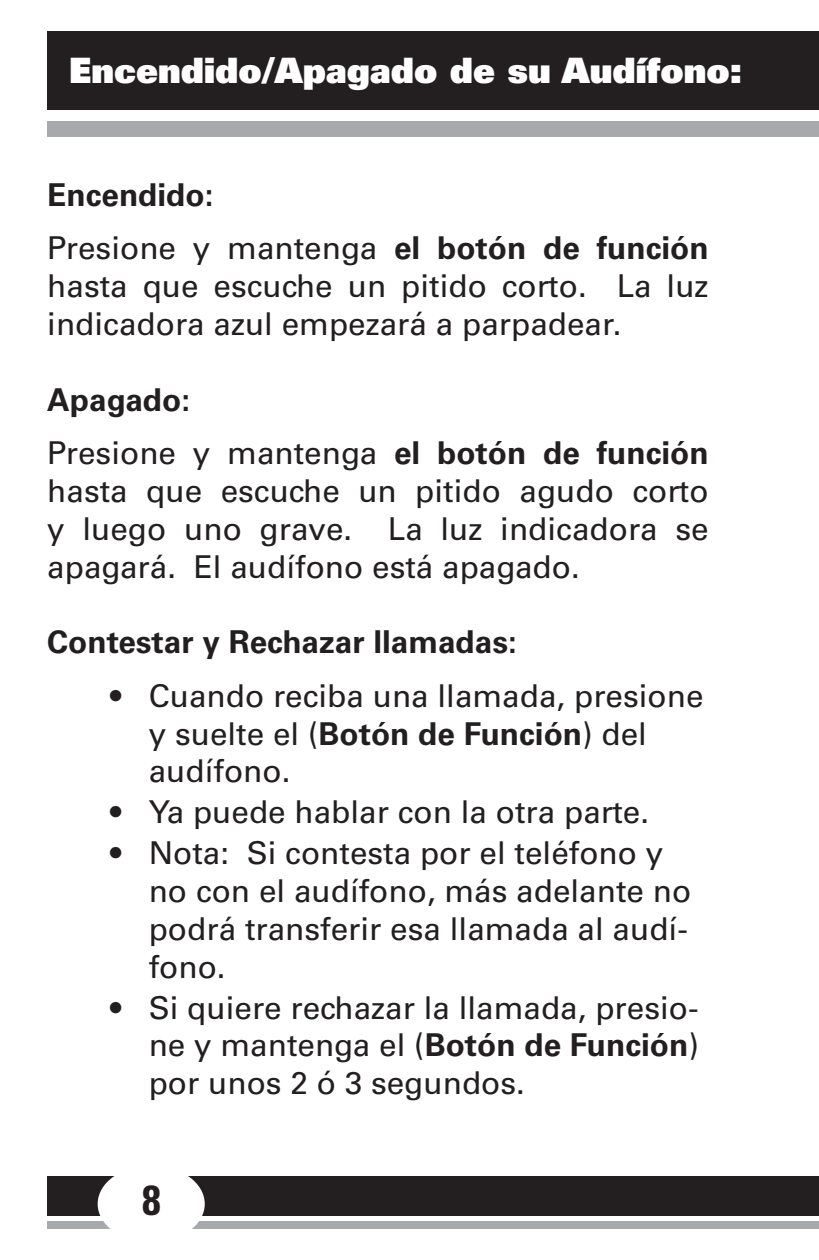
<style>
.page{position:relative;width:819px;height:1260px;background:#fff}
.page>*{position:absolute;margin:0;border:0;box-sizing:border-box;transform-origin:0 0}
.t1{font:900 35px "Univers";color:#fff}
.t2{font:31.5px/37.8px "Univers";color:#231f20}
.t3{font:700 31.5px/53.6px "Univers";color:#231f20}
.s1{font-weight:400}
.s2{font-weight:700}
</style>
<div class="page">
<div style="left:47px;top:32px;width:772px;height:78px;background:#231f20"></div>
<div style="left:47px;top:121px;width:772px;height:15px;background:#a8a9ad"></div>
<div style="left:47px;top:1176px;width:772px;height:39px;background:#231f20"></div>
<div style="left:47px;top:1221px;width:772px;height:7px;background:#a8a9ad"></div>
<div style="left:98px;top:1166px;width:107px;height:76px;background:#fff;border-radius:50%"></div>
<p class="t1" style="left:69px;top:48px;width:674px">Encendido/Apagado de su Audífono:</p>
<p class="t3" style="left:47px;top:168px;width:663px">Encendido:<br><span class="s1">Presione y mantenga</span> el botón de función</p>
<p class="t2" style="left:47px;top:267px;width:663px">hasta que escuche un pitido corto. La luz indicadora azul empezará a parpadear.</p>
<p class="t3" style="left:47px;top:373px;width:663px">Apagado:<br><span class="s1">Presione y mantenga</span> el botón de función</p>
<p class="t2" style="left:47px;top:472px;width:663px;text-align:justify">hasta que escuche un pitido agudo corto y luego uno grave. La luz indicadora se apagará. El audífono está apagado.</p>
<p class="t3" style="left:47px;top:616px;width:471px">Contestar y Rechazar llamadas:</p>
<p class="t2" style="left:149px;top:677px;width:556px;text-indent:-38px">• Cuando reciba una llamada, presione y suelte el (<span class="s2">Botón de Función</span>) del audífono.</p>
<p class="t2" style="left:110px;top:793px;width:540px">• Ya puede hablar con la otra parte.</p>
<p class="t2" style="left:149px;top:834px;width:544px;text-indent:-38px">• Nota: Si contesta por el teléfono y no con el audífono, más adelante no podrá transferir esa llamada al audí&shy;fono.</p>
<p class="t2" style="left:149px;top:989px;width:552px;text-align:justify;text-indent:-38px">• Si quiere rechazar la llamada, presio&shy;ne y mantenga el (<span class="s2">Botón de Función</span>) por unos 2 ó 3 segundos.</p>
</div>
